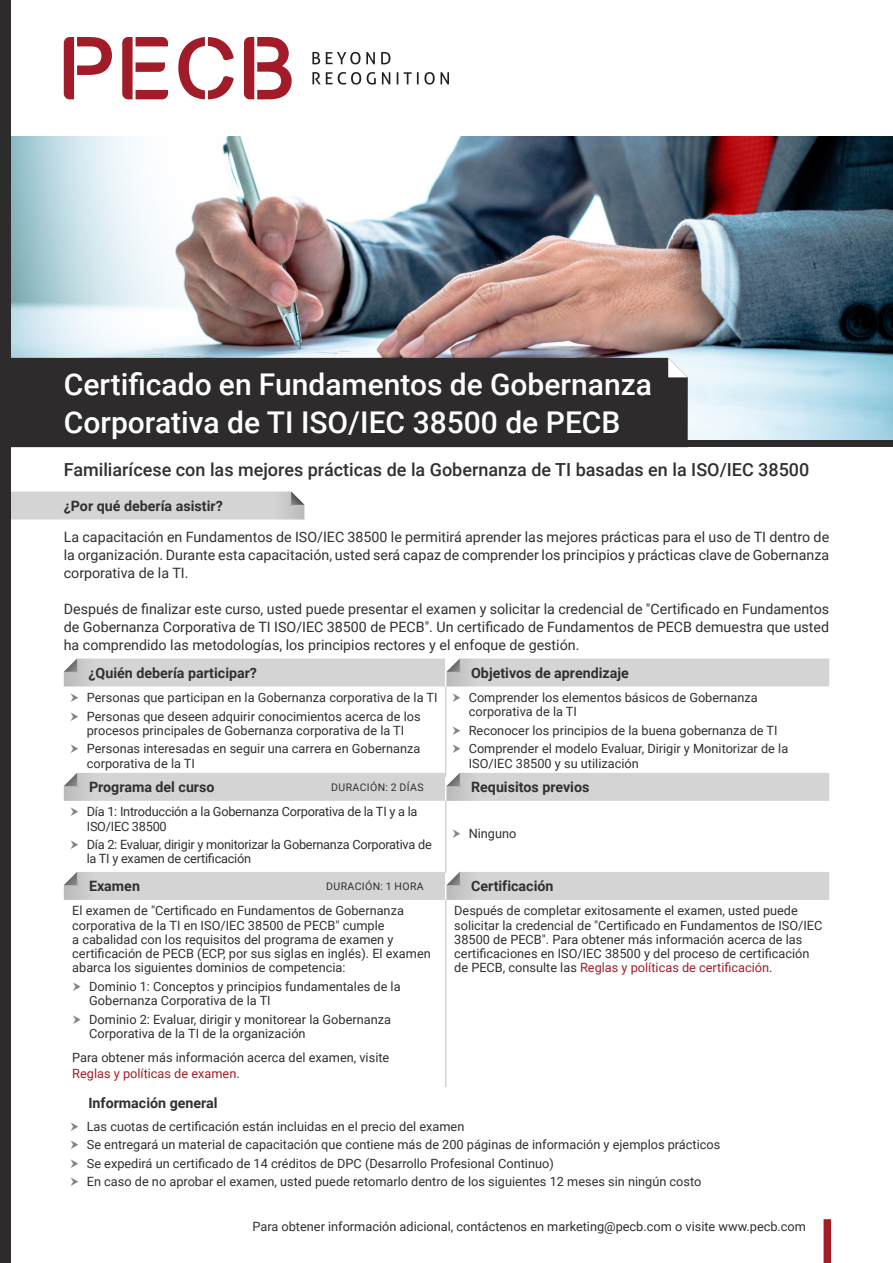
<style>
.page{position:relative;width:893px;height:1263px;background:#fff}
.page>*{position:absolute;margin:0;border:0;box-sizing:border-box;transform-origin:0 0}
.t1{font:500 30px/38.4px "Roboto";color:#fff}
.t2{font:500 18px "Roboto";color:#312f30}
.t3{font:14.25px/18px "Roboto";color:#312f30;text-align:justify}
.t4{font:700 14.25px "Roboto";color:#312f30}
.Bullet{font:12.75px/14.2px "Roboto";color:#312f30}
.Bullet-2{font:12.75px/14.2px "Roboto";letter-spacing:-.02em;color:#312f30}
.t5{font:10.5px "Roboto";letter-spacing:.035em;color:#312f30}
.s1{color:#a11e29}
</style>
<div class="page">
<img style="left:11px;top:136px;width:882px;height:305px">
<div style="left:824px;top:1219px;width:7px;height:44px;background:#a11e29"></div>
<svg style="left:11px;top:491px;width:293px;height:28px;background:#d4d3d4"></svg>
<hr style="left:445px;top:686px;width:1px;height:91px;background:#d5d4d5">
<hr style="left:445px;top:900px;width:1px;height:187px;background:#d5d4d5">
<hr style="left:445px;top:801px;width:1px;height:72px;background:#d5d4d5">
<svg style="left:64px;top:658px;width:765px;height:28px;background:#d4d3d4"></svg>
<div style="left:64px;top:773px;width:765px;height:28px;background:#d5d4d5"></div>
<div style="left:64px;top:872px;width:765px;height:28px;background:#d5d4d5"></div>
<div style="left:0;top:0;width:11px;height:1263px;background:#2e2b2c"></div>
<div style="left:11px;top:358px;width:677px;height:83px;background:#2e2b2c"></div>
<svg style="left:666px;top:358px;width:22px;height:21px"></svg>
<div style="left:0;top:441px;width:893px;height:6px;background:#2e2b2c"></div>
<svg style="left:64px;top:37px;width:48px;height:62px"></svg>
<svg style="left:122px;top:37px;width:46px;height:62px"></svg>
<svg style="left:178px;top:37px;width:56px;height:62px"></svg>
<svg style="left:244px;top:37px;width:48px;height:62px"></svg>
<svg style="left:312px;top:52px;width:8px;height:12px"></svg>
<svg style="left:326px;top:52px;width:49px;height:12px"></svg>
<svg style="left:381px;top:52px;width:9px;height:12px"></svg>
<svg style="left:312px;top:72px;width:49px;height:13px"></svg>
<svg style="left:367px;top:72px;width:9px;height:13px"></svg>
<svg style="left:382px;top:72px;width:8px;height:12px"></svg>
<svg style="left:397px;top:72px;width:1px;height:12px"></svg>
<svg style="left:404px;top:72px;width:45px;height:13px"></svg>
<p class="t1" style="left:64px;top:364px;width:590px">Certificado en Fundamentos de Gobernanza<br>Corporativa de TI ISO/IEC 38500 de PECB</p>
<p class="t2" style="left:64px;top:457px;width:747px">Familiarícese con las mejores prácticas de la Gobernanza de TI basadas en la ISO/IEC 38500</p>
<p class="t4" style="left:64px;top:496px;width:160px">¿Por qué debería asistir?</p>
<p class="t3" style="left:64px;top:527px;width:767px">La capacitación en Fundamentos de ISO/IEC 38500 le permitirá aprender las mejores prácticas para el uso de TI dentro de la organización. Durante esta capacitación, usted será capaz de comprender los principios y prácticas clave de Gobernanza corporativa de la TI.</p>
<p class="t3" style="left:64px;top:599px;width:767px">Después de finalizar este curso, usted puede presentar el examen y solicitar la credencial de "Certificado en Fundamentos de Gobernanza Corporativa de TI ISO/IEC 38500 de PECB". Un certificado de Fundamentos de PECB demuestra que usted ha comprendido las metodologías, los principios rectores y el enfoque de gestión.</p>
<p class="t4" style="left:88px;top:663px;width:170px">¿Quién debería participar?</p>
<p class="t4" style="left:471px;top:663px;width:159px">Objetivos de aprendizaje</p>
<p class="Bullet" style="left:87px;top:690px;width:352px">Personas que participan en la Gobernanza corporativa de la TI</p>
<p class="Bullet" style="left:87px;top:708px;width:335px">Personas que deseen adquirir conocimientos acerca de los procesos principales de Gobernanza corporativa de la TI</p>
<p class="Bullet" style="left:87px;top:741px;width:335px">Personas interesadas en seguir una carrera en Gobernanza corporativa de la TI</p>
<p class="Bullet" style="left:469px;top:690px;width:291px">Comprender los elementos básicos de Gobernanza corporativa de la TI</p>
<p class="Bullet" style="left:469px;top:723px;width:310px">Reconocer los principios de la buena gobernanza de TI</p>
<p class="Bullet" style="left:469px;top:741px;width:321px">Comprender el modelo Evaluar, Dirigir y Monitorizar de la<br>ISO/IEC 38500 y su utilización</p>
<p class="t4" style="left:89px;top:777px;width:127px">Programa del curso</p>
<p class="t5" style="left:331px;top:780px;width:94px">DURACIÓN: 2 DÍAS</p>
<p class="t4" style="left:471px;top:777px;width:120px">Requisitos previos</p>
<p class="Bullet-2" style="left:87px;top:804px;width:332px">Día 1: Introducción a la Gobernanza Corporativa de la TI y a la<br>ISO/IEC 38500</p>
<p class="Bullet-2" style="left:87px;top:837px;width:346px">Día 2: Evaluar, dirigir y monitorizar la Gobernanza Corporativa de la TI y examen de certificación</p>
<p class="Bullet" style="left:469px;top:826px;width:49px">Ninguno</p>
<p class="t4" style="left:89px;top:876px;width:52px">Examen</p>
<p class="t5" style="left:326px;top:879px;width:99px">DURACIÓN: 1 HORA</p>
<p class="t4" style="left:471px;top:876px;width:84px">Certificación</p>
<p class="Bullet" style="left:72px;top:903px;width:360px">El examen de "Certificado en Fundamentos de Gobernanza corporativa de la TI en ISO/IEC 38500 de PECB" cumple<br>a cabalidad con los requisitos del programa de examen y certificación de PECB (ECP, por sus siglas en inglés). El examen abarca los siguientes dominios de competencia:</p>
<p class="Bullet" style="left:89px;top:979px;width:313px">Dominio 1: Conceptos y principios fundamentales de la<br>Gobernanza Corporativa de la TI</p>
<p class="Bullet" style="left:89px;top:1011px;width:303px">Dominio 2: Evaluar, dirigir y monitorear la Gobernanza<br>Corporativa de la TI de la organización</p>
<p class="Bullet" style="left:72px;top:1050px;width:319px;line-height:15.3px">Para obtener más información acerca del examen, visite<br><span class="s1">Reglas y políticas de examen</span>.</p>
<p class="t4" style="left:88px;top:1092px;width:131px">Información general</p>
<p class="Bullet" style="left:454px;top:903px;width:370px">Después de completar exitosamente el examen, usted puede solicitar la credencial de "Certificado en Fundamentos de ISO/IEC 38500 de PECB". Para obtener más información acerca de las certificaciones en ISO/IEC 38500 y del proceso de certificación de PECB, consulte las <span class="s1">Reglas y políticas de certificación</span>.</p>
<p class="Bullet" style="left:87px;top:1118px;width:379px">Las cuotas de certificación están incluidas en el precio del examen</p>
<p class="Bullet" style="left:87px;top:1137px;width:635px">Se entregará un material de capacitación que contiene más de 200 páginas de información y ejemplos prácticos</p>
<p class="Bullet" style="left:87px;top:1155px;width:468px">Se expedirá un certificado de 14 créditos de DPC (Desarrollo Profesional Continuo)</p>
<p class="Bullet" style="left:87px;top:1174px;width:616px">En caso de no aprobar el examen, usted puede retomarlo dentro de los siguientes 12 meses sin ningún costo</p>
<p class="Bullet" style="left:252px;top:1219px;width:555px">Para obtener información adicional, contáctenos en marketing@pecb.com o visite www.pecb.com</p>
</div>
